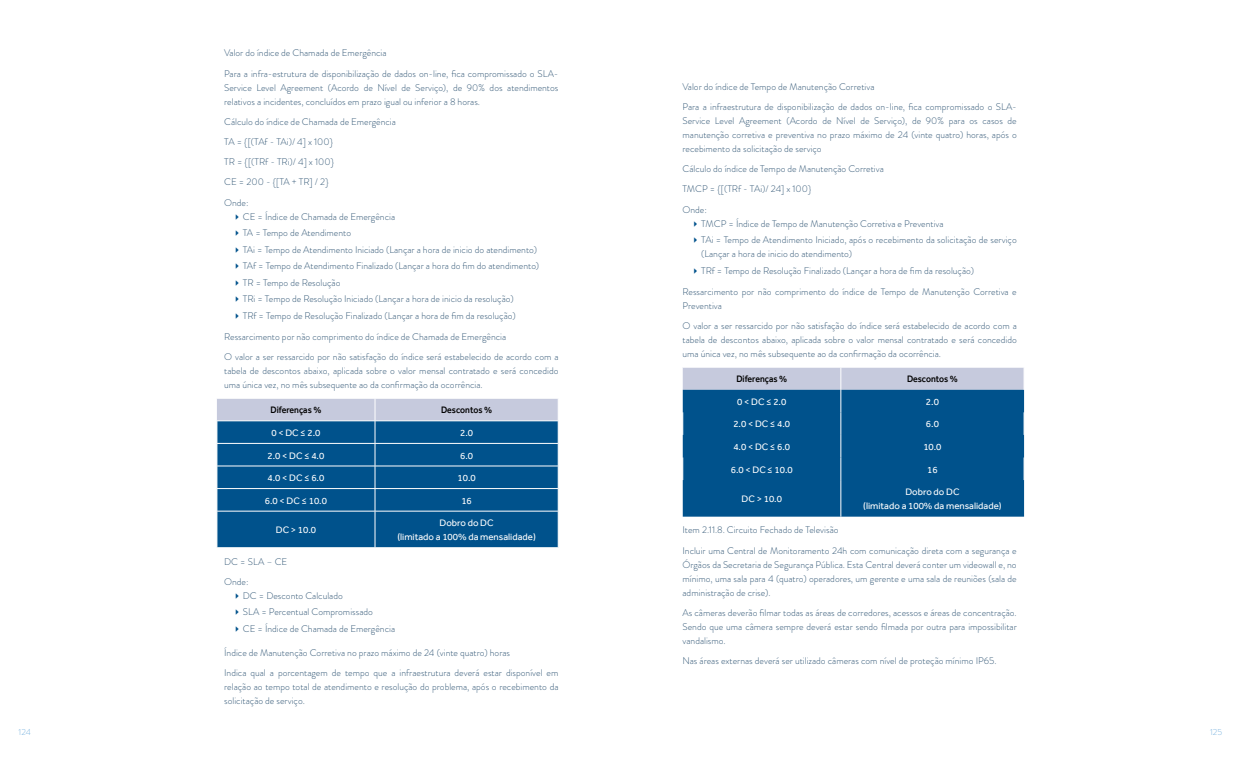
<style>
.page{position:relative;width:1241px;height:757px;background:#fff}
.page>*{position:absolute;margin:0;border:0;box-sizing:border-box;transform-origin:0 0}
.Corpo_TEXTO{font:300 9.62px/14px "Brandon Grotesque";color:#315675;text-align:justify}
.Quadro_corpo_CENTRO{font:9.62px/14px "Effra";color:#fff;text-align:center}
.Tabela_corpo_central{font:500 9.62px "Effra";color:#000;scale:.9 1}
.t1{font:300 8.75px "Brandon Grotesque";color:#7ab3df}
.s1{font-family:"Minion Pro";font-weight:400;font-size:11.55px;color:#00528c}
</style>
<div class="page">
<div style="left:682px;top:480px;width:341px;height:36px;background:#00528c"></div>
<hr style="left:840px;top:480px;width:1px;height:36px;background:#fff">
<svg style="left:682px;top:367px;width:342px;height:113px;background:#2d6d9e"></svg>
<div style="left:218px;top:512px;width:340px;height:35px;background:#00528c"></div>
<hr style="left:375px;top:511px;width:1px;height:36px;background:#fff">
<svg style="left:217px;top:398px;width:342px;height:113px;background:#3472a2"></svg>
<hr style="left:217px;top:420px;width:158px;height:1px;background:#fff">
<hr style="left:375px;top:420px;width:183px;height:1px;background:#fff">
<p class="Corpo_TEXTO" style="left:224px;top:46px;width:164px">Valor do índice de Chamada de Emergência</p>
<p class="Corpo_TEXTO" style="left:224px;top:66px;width:336px">Para a infra-estrutura de disponibilização de dados on-line, fica compromissado o SLA-Service Level Agreement (Acordo de Nível de Serviço), de 90% dos atendimentos relativos a incidentes, concluídos em prazo igual ou inferior a 8 horas.</p>
<p class="Corpo_TEXTO" style="left:224px;top:114px;width:173px">Cálculo do índice de Chamada de Emergência</p>
<p class="Corpo_TEXTO" style="left:224px;top:135px;width:110px">TA = {[(TAf - TAi)/ 4] x 100}</p>
<p class="Corpo_TEXTO" style="left:224px;top:155px;width:111px">TR = {[(TRf - TRi)/ 4] x 100}</p>
<p class="Corpo_TEXTO" style="left:224px;top:175px;width:106px">CE = 200 - {[TA + TR] / 2}</p>
<p class="Corpo_TEXTO" style="left:224px;top:195px;width:26px">Onde:</p>
<p class="Corpo_TEXTO" style="left:235px;top:209px;width:161px"><span class="s1">▶</span> CE = Índice de Chamada de Emergência</p>
<p class="Corpo_TEXTO" style="left:235px;top:226px;width:117px"><span class="s1">▶</span> TA = Tempo de Atendimento</p>
<p class="Corpo_TEXTO" style="left:235px;top:242px;width:303px"><span class="s1">▶</span> TAi = Tempo de Atendimento Iniciado (Lançar a hora de inicio do atendimento)</p>
<p class="Corpo_TEXTO" style="left:235px;top:259px;width:305px"><span class="s1">▶</span> TAf = Tempo de Atendimento Finalizado (Lançar a hora do fim do atendimento)</p>
<p class="Corpo_TEXTO" style="left:235px;top:275px;width:106px"><span class="s1">▶</span> TR = Tempo de Resolução</p>
<p class="Corpo_TEXTO" style="left:235px;top:292px;width:280px"><span class="s1">▶</span> TRi = Tempo de Resolução Iniciado (Lançar a hora de inicio da resolução)</p>
<p class="Corpo_TEXTO" style="left:235px;top:308px;width:282px"><span class="s1">▶</span> TRf = Tempo de Resolução Finalizado (Lançar a hora de fim da resolução)</p>
<p class="Corpo_TEXTO" style="left:224px;top:330px;width:283px">Ressarcimento por não comprimento do índice de Chamada de Emergência</p>
<p class="Corpo_TEXTO" style="left:224px;top:350px;width:336px">O valor a ser ressarcido por não satisfação do índice será estabelecido de acordo com a tabela de descontos abaixo, aplicada sobre o valor mensal contratado e será concedido uma única vez, no mês subsequente ao da confirmação da ocorrência.</p>
<p class="Tabela_corpo_central" style="left:270px;top:404px;width:58px">Diferenças %</p>
<p class="Tabela_corpo_central" style="left:441px;top:404px;width:58px">Descontos %</p>
<p class="Quadro_corpo_CENTRO" style="left:271px;top:425px;width:51px">0 &lt; DC ≤ 2.0</p>
<p class="Quadro_corpo_CENTRO" style="left:460px;top:425px;width:14px">2.0</p>
<p class="Quadro_corpo_CENTRO" style="left:267px;top:448px;width:58px">2.0 &lt; DC ≤ 4.0</p>
<p class="Quadro_corpo_CENTRO" style="left:460px;top:448px;width:14px">6.0</p>
<p class="Quadro_corpo_CENTRO" style="left:267px;top:470px;width:58px">4.0 &lt; DC ≤ 6.0</p>
<p class="Quadro_corpo_CENTRO" style="left:457px;top:470px;width:20px">10.0</p>
<p class="Quadro_corpo_CENTRO" style="left:265px;top:493px;width:64px">6.0 &lt; DC ≤ 10.0</p>
<p class="Quadro_corpo_CENTRO" style="left:461px;top:493px;width:12px">16</p>
<p class="Quadro_corpo_CENTRO" style="left:276px;top:523px;width:42px">DC &gt; 10.0</p>
<p class="Quadro_corpo_CENTRO" style="left:397px;top:516px;width:140px">Dobro do DC<br>(limitado a 100% da mensalidade)</p>
<p class="Corpo_TEXTO" style="left:224px;top:554px;width:65px">DC = SLA – CE</p>
<p class="Corpo_TEXTO" style="left:224px;top:574px;width:26px">Onde:</p>
<p class="Corpo_TEXTO" style="left:235px;top:588px;width:109px"><span class="s1">▶</span> DC = Desconto Calculado</p>
<p class="Corpo_TEXTO" style="left:235px;top:605px;width:139px"><span class="s1">▶</span> SLA = Percentual Compromissado</p>
<p class="Corpo_TEXTO" style="left:235px;top:621px;width:161px"><span class="s1">▶</span> CE = Índice de Chamada de Emergência</p>
<p class="Corpo_TEXTO" style="left:224px;top:645px;width:287px">Índice de Manutenção Corretiva no prazo máximo de 24 (vinte quatro) horas</p>
<p class="Corpo_TEXTO" style="left:224px;top:665px;width:336px">Indica qual a porcentagem de tempo que a infraestrutura deverá estar disponível em relação ao tempo total de atendimento e resolução do problema, após o recebimento da solicitação de serviço.</p>
<p class="Corpo_TEXTO" style="left:682px;top:79px;width:193px">Valor do índice de Tempo de Manutenção Corretiva</p>
<p class="Corpo_TEXTO" style="left:682px;top:100px;width:336px">Para a infraestrutura de disponibilização de dados on-line, fica compromissado o SLA-Service Level Agreement (Acordo de Nível de Serviço), de 90% para os casos de manutenção corretiva e preventiva no prazo máximo de 24 (vinte quatro) horas, após o recebimento da solicitação de serviço</p>
<p class="Corpo_TEXTO" style="left:682px;top:162px;width:203px">Cálculo do índice de Tempo de Manutenção Corretiva</p>
<p class="Corpo_TEXTO" style="left:682px;top:182px;width:130px">TMCP = {[(TRf - TAi)/ 24] x 100}</p>
<p class="Corpo_TEXTO" style="left:682px;top:202px;width:26px">Onde:</p>
<p class="Corpo_TEXTO" style="left:693px;top:216px;width:251px"><span class="s1">▶</span> TMCP = Índice de Tempo de Manutenção Corretiva e Preventiva</p>
<p class="Corpo_TEXTO" style="left:701px;top:233px;width:317px;text-indent:-7px"><span class="s1">▶</span> TAi = Tempo de Atendimento Iniciado, após o recebimento da solicitação de serviço (Lançar a hora de inicio do atendimento)</p>
<p class="Corpo_TEXTO" style="left:693px;top:263px;width:282px"><span class="s1">▶</span> TRf = Tempo de Resolução Finalizado (Lançar a hora de fim da resolução)</p>
<p class="Corpo_TEXTO" style="left:682px;top:285px;width:336px">Ressarcimento por não comprimento do índice de Tempo de Manutenção Corretiva e<br>Preventiva</p>
<p class="Corpo_TEXTO" style="left:682px;top:319px;width:336px">O valor a ser ressarcido por não satisfação do índice será estabelecido de acordo com a tabela de descontos abaixo, aplicada sobre o valor mensal contratado e será concedido uma única vez, no mês subsequente ao da confirmação da ocorrência.</p>
<p class="Tabela_corpo_central" style="left:736px;top:373px;width:58px">Diferenças %</p>
<p class="Tabela_corpo_central" style="left:906px;top:373px;width:58px">Descontos %</p>
<p class="Quadro_corpo_CENTRO" style="left:737px;top:394px;width:51px">0 &lt; DC ≤ 2.0</p>
<p class="Quadro_corpo_CENTRO" style="left:925px;top:394px;width:14px">2.0</p>
<p class="Quadro_corpo_CENTRO" style="left:733px;top:417px;width:58px">2.0 &lt; DC ≤ 4.0</p>
<p class="Quadro_corpo_CENTRO" style="left:925px;top:417px;width:14px">6.0</p>
<p class="Quadro_corpo_CENTRO" style="left:733px;top:439px;width:58px">4.0 &lt; DC ≤ 6.0</p>
<p class="Quadro_corpo_CENTRO" style="left:923px;top:439px;width:20px">10.0</p>
<p class="Quadro_corpo_CENTRO" style="left:730px;top:462px;width:64px">6.0 &lt; DC ≤ 10.0</p>
<p class="Quadro_corpo_CENTRO" style="left:927px;top:462px;width:12px">16</p>
<p class="Quadro_corpo_CENTRO" style="left:741px;top:492px;width:42px">DC &gt; 10.0</p>
<p class="Quadro_corpo_CENTRO" style="left:863px;top:485px;width:140px">Dobro do DC<br>(limitado a 100% da mensalidade)</p>
<p class="Corpo_TEXTO" style="left:682px;top:523px;width:157px">Item 2.11.8. Circuito Fechado de Televisão</p>
<p class="Corpo_TEXTO" style="left:682px;top:543px;width:336px">Incluir uma Central de Monitoramento 24h com comunicação direta com a segurança e Órgãos da Secretaria de Segurança Pública. Esta Central deverá conter um videowall e, no mínimo, uma sala para 4 (quatro) operadores, um gerente e uma sala de reuniões (sala de administração de crise).</p>
<p class="Corpo_TEXTO" style="left:682px;top:605px;width:336px">As câmeras deverão filmar todas as áreas de corredores, acessos e áreas de concentração.<br>Sendo que uma câmera sempre deverá estar sendo filmada por outra para impossibilitar vandalismo.</p>
<p class="Corpo_TEXTO" style="left:682px;top:653px;width:315px">Nas áreas externas deverá ser utilizado câmeras com nível de proteção mínimo IP65.</p>
<p class="t1" style="left:19px;top:726px;width:14px">124</p>
<p class="t1" style="left:1209px;top:726px;width:14px">125</p>
</div>
